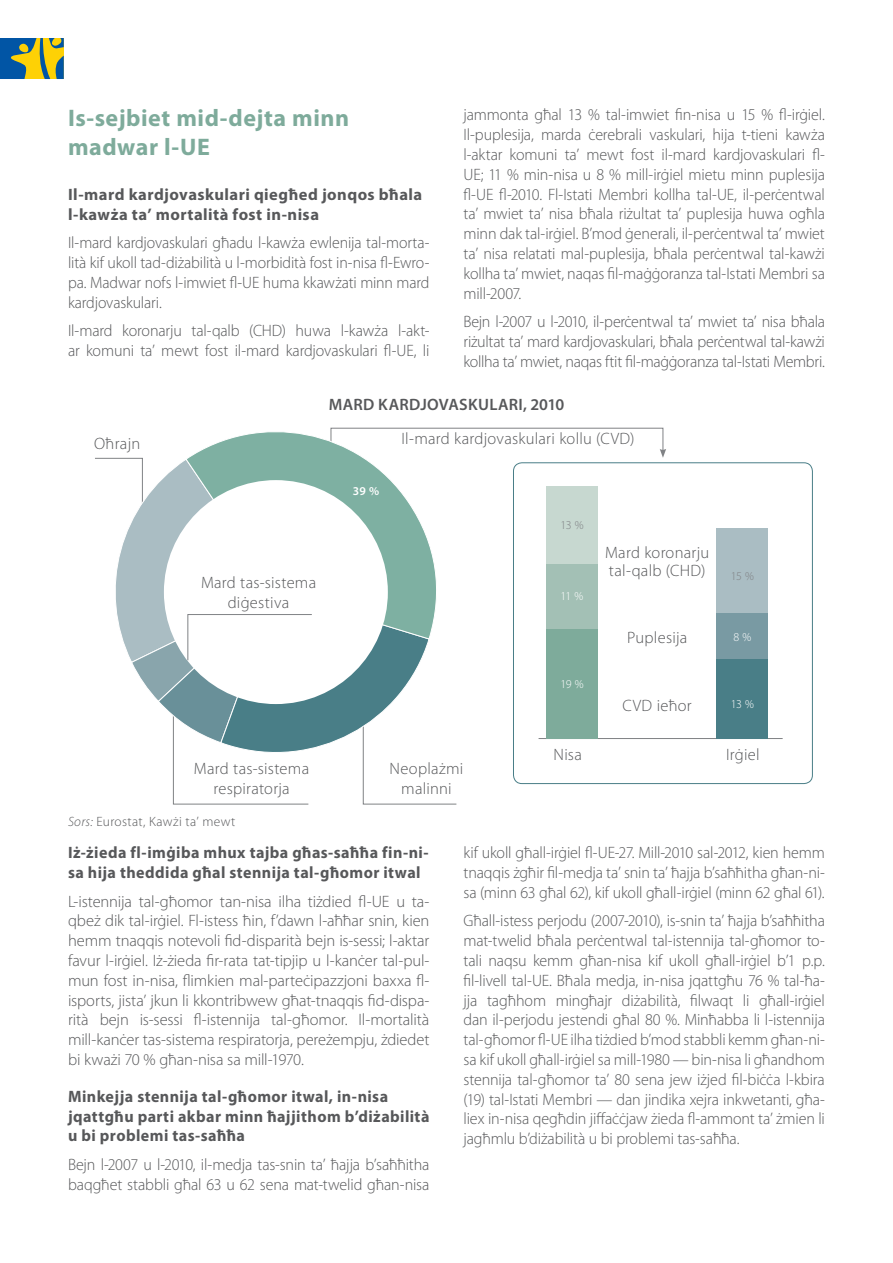
<style>
.page{position:relative;width:893px;height:1263px;background:#fff}
.page>*{position:absolute;margin:0;border:0;box-sizing:border-box;transform-origin:0 0}
.Title_1{font:700 24px/28.8px "Myriad Pro";letter-spacing:.02em;color:#7eab9b}
.Body_Text{font:300 16.5px/19.8px "Myriad Pro";letter-spacing:-.01em;color:#57585a;text-align:justify}
.Subtitle{font:700 16.5px/19.8px "Myriad Pro";letter-spacing:.025em;color:#57585a}
.Body_Text-2{font:300 16.5px/19.8px "Myriad Pro";letter-spacing:-.01em;color:#57585a;text-align:justify;scale:.96 1}
.Fig_text{font:300 16.5px/19.8px "Myriad Pro";letter-spacing:.015em;color:#57585a;text-align:center}
.Fig_Table_title{font:600 16.5px "Myriad Pro";letter-spacing:.02em;color:#57585a}
.Source{font:300 13.5px "Myriad Pro";letter-spacing:.03em;color:#57585a}
.Body_Text-3{font:300 12px "Myriad Pro";color:#fff}
.Body_Text-4{font:300 12px "Myriad Pro";color:#808285}
.Body_Text-5{font:600 12px "Myriad Pro";color:#fff}
.s1{font-style:italic}
</style>
<div class="page">
<svg style="left:0;top:38px;width:64px;height:41px;background:#768e5a"></svg>
<svg style="left:95px;top:428px;width:571px;height:376px"></svg>
<div style="left:513px;top:462px;width:300px;height:322px;border:1px solid #497e87;border-radius:9px"></div>
<hr style="left:539px;top:738px;width:244px;height:1px;background:#808285">
<div style="left:546px;top:486px;width:52px;height:78px;background:#c7d8d0"></div>
<div style="left:717px;top:528px;width:51px;height:86px;background:#aabdc3"></div>
<div style="left:546px;top:564px;width:52px;height:66px;background:#a3c0b5"></div>
<div style="left:717px;top:614px;width:51px;height:46px;background:#799aa3"></div>
<div style="left:546px;top:630px;width:52px;height:109px;background:#7eab9b"></div>
<div style="left:717px;top:660px;width:51px;height:79px;background:#497e87"></div>
<p class="Body_Text" style="left:463px;top:105px;width:363px">jammonta għal 13 % tal-imwiet fin-nisa u 15 % fl-irġiel.<br>Il-puplesija, marda ċerebrali vaskulari, hija t-tieni kawża l-aktar komuni ta’ mewt fost il-mard kardjovaskulari fl-UE; 11 % min-nisa u 8 % mill-irġiel mietu minn puplesija fl-UE fl-2010. Fl-Istati Membri kollha tal-UE, il-perċentwal ta’ mwiet ta’ nisa bħala riżultat ta’ puplesija huwa ogħla minn dak tal-irġiel. B’mod ġenerali, il-perċentwal ta’ mwiet ta’ nisa relatati mal-puplesija, bħala perċentwal tal-kawżi kollha ta’ mwiet, naqas fil-maġġoranza tal-Istati Membri sa mill-2007.</p>
<p class="Body_Text" style="left:463px;top:312px;width:363px">Bejn l-2007 u l-2010, il-perċentwal ta’ mwiet ta’ nisa bħala riżultat ta’ mard kardjovaskulari, bħala perċentwal tal-kawżi kollha ta’ mwiet, naqas ftit fil-maġġoranza tal-Istati Membri.</p>
<p class="Fig_Table_title" style="left:329px;top:395px;width:237px">MARD KARDJOVASKULARI, 2010</p>
<p class="Fig_text" style="left:401px;top:429px;width:235px">Il-mard kardjovaskulari kollu (CVD)</p>
<p class="Title_1" style="left:68px;top:103px;width:283px">Is-sejbiet mid-dejta minn madwar l-UE</p>
<p class="Subtitle" style="left:68px;top:184px;width:356px">Il-mard kardjovaskulari qiegħed jonqos bħala l-kawża ta’ mortalità fost in-nisa</p>
<p class="Body_Text-2" style="left:68px;top:233px;width:378px">Il-mard kardjovaskulari għadu l-kawża ewlenija tal-morta&shy;lità kif ukoll tad-diżabilità u l-morbidità fost in-nisa fl-Ewro&shy;pa. Madwar nofs l-imwiet fl-UE huma kkawżati minn mard kardjovaskulari.</p>
<p class="Body_Text" style="left:68px;top:321px;width:363px">Il-mard koronarju tal-qalb (CHD) huwa l-kawża l-akt&shy;ar komuni ta’ mewt fost il-mard kardjovaskulari fl-UE, li</p>
<p class="Fig_text" style="left:94px;top:433px;width:48px">Oħrajn</p>
<p class="Fig_text" style="left:201px;top:573px;width:117px">Mard tas-sistema diġestiva</p>
<p class="Body_Text-5" style="left:353px;top:484px;width:28px">39 %</p>
<p class="Fig_text" style="left:194px;top:759px;width:117px">Mard tas-sistema respiratorja</p>
<p class="Source" style="left:68px;top:814px;width:169px"><span class="s1">Sors:</span> Eurostat, Kawżi ta’ mewt</p>
<p class="Fig_text" style="left:390px;top:759px;width:75px">Neoplażmi malinni</p>
<p class="Body_Text-4" style="left:560px;top:519px;width:25px">13 %</p>
<p class="Body_Text-3" style="left:561px;top:590px;width:24px">11 %</p>
<p class="Body_Text-3" style="left:560px;top:678px;width:25px">19 %</p>
<p class="Fig_text" style="left:605px;top:543px;width:106px;line-height:18px;text-align:left">Mard koronarju tal-qalb (CHD)</p>
<p class="Fig_text" style="left:627px;top:627px;width:62px">Puplesija</p>
<p class="Fig_text" style="left:623px;top:695px;width:71px">CVD ieħor</p>
<p class="Body_Text-4" style="left:731px;top:569px;width:25px">15 %</p>
<p class="Body_Text-3" style="left:733px;top:630px;width:19px">8 %</p>
<p class="Body_Text-3" style="left:731px;top:698px;width:25px">13 %</p>
<p class="Fig_text" style="left:554px;top:745px;width:30px">Nisa</p>
<p class="Fig_text" style="left:726px;top:745px;width:35px">Irġiel</p>
<p class="Subtitle" style="left:68px;top:842px;width:362px">Iż-żieda fl-imġiba mhux tajba għas-saħħa fin-ni&shy;sa hija theddida għal stennija tal-għomor itwal</p>
<p class="Body_Text" style="left:68px;top:891px;width:363px">L-istennija tal-għomor tan-nisa ilha tiżdied fl-UE u ta&shy;qbeż dik tal-irġiel. Fl-istess ħin, f’dawn l-aħħar snin, kien hemm tnaqqis notevoli fid-disparità bejn is-sessi; l-aktar favur l-irġiel. Iż-żieda fir-rata tat-tipjip u l-kanċer tal-pul&shy;mun fost in-nisa, flimkien mal-parteċipazzjoni baxxa fl&shy;isports, jista’ jkun li kkontribwew għat-tnaqqis fid-dispa&shy;rità bejn is-sessi fl-istennija tal-għomor. Il-mortalità mill-kanċer tas-sistema respiratorja, pereżempju, żdiedet bi kważi 70 % għan-nisa sa mill-1970.</p>
<p class="Subtitle" style="left:68px;top:1086px;width:363px">Minkejja stennija tal-għomor itwal, in-nisa jqattgħu parti akbar minn ħajjithom b’diżabilità u bi problemi tas-saħħa</p>
<p class="Body_Text" style="left:68px;top:1154px;width:363px">Bejn l-2007 u l-2010, il-medja tas-snin ta’ ħajja b’saħħitha baqgħet stabbli għal 63 u 62 sena mat-twelid għan-nisa</p>
<p class="Body_Text" style="left:463px;top:843px;width:363px">kif ukoll għall-irġiel fl-UE-27. Mill-2010 sal-2012, kien hemm tnaqqis żgħir fil-medja ta’ snin ta’ ħajja b’saħħitha għan-ni&shy;sa (minn 63 għal 62), kif ukoll għall-irġiel (minn 62 għal 61).</p>
<p class="Body_Text" style="left:463px;top:911px;width:363px">Għall-istess perjodu (2007-2010), is-snin ta’ ħajja b’saħħitha mat-twelid bħala perċentwal tal-istennija tal-għomor to&shy;tali naqsu kemm għan-nisa kif ukoll għall-irġiel b’1 p.p. fil-livell tal-UE. Bħala medja, in-nisa jqattgħu 76 % tal-ħa&shy;jja tagħhom mingħajr diżabilità, filwaqt li għall-irġiel dan il-perjodu jestendi għal 80 %. Minħabba li l-istennija tal-għomor fl-UE ilha tiżdied b’mod stabbli kemm għan-ni&shy;sa kif ukoll għall-irġiel sa mill-1980 — bin-nisa li għandhom stennija tal-għomor ta’ 80 sena jew iżjed fil-biċċa l-kbira (19) tal-Istati Membri — dan jindika xejra inkwetanti, għa&shy;liex in-nisa qegħdin jiffaċċjaw żieda fl-ammont ta’ żmien li jagħmlu b’diżabilità u bi problemi tas-saħħa.</p>
</div>
